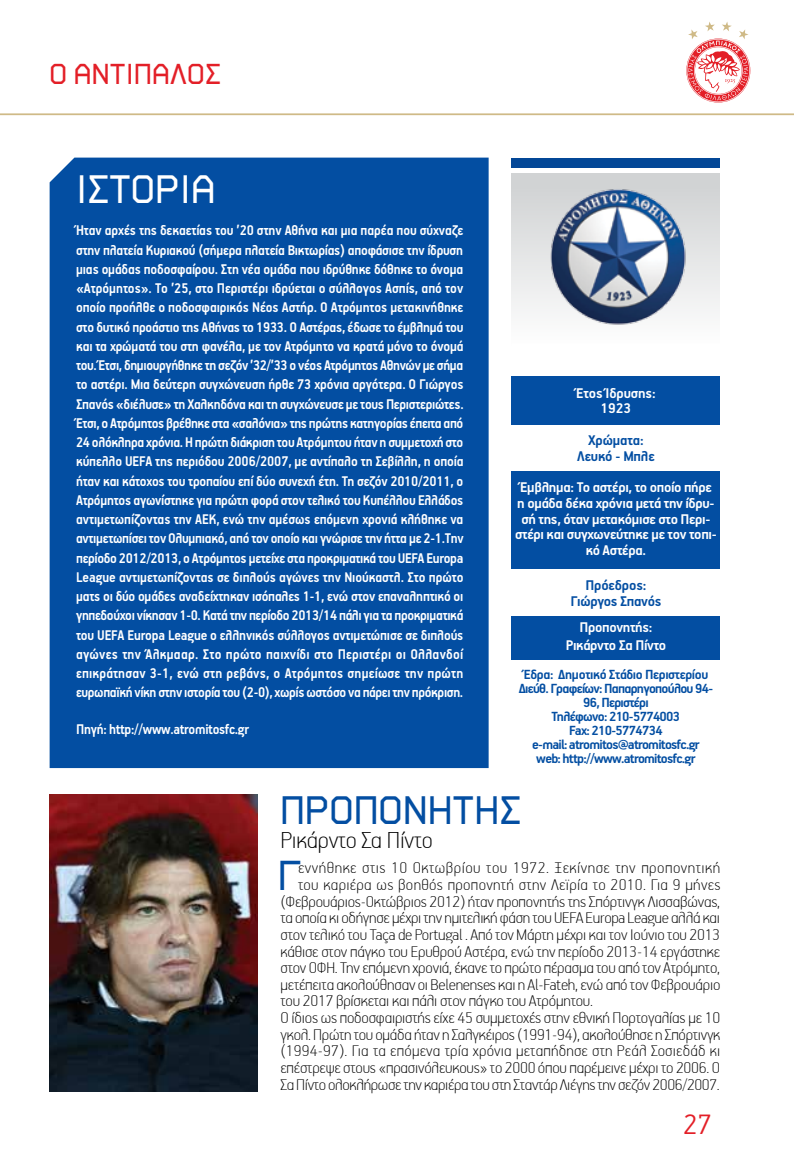
<style>
.page{position:relative;width:794px;height:1166px;background:#fff}
.page>*{position:absolute;margin:0;border:0;box-sizing:border-box;transform-origin:0 0}
.t1{font:40.6px "PF Retrospace";color:#034ea2}
.t2{font:38.5px "PF Retrospace";letter-spacing:.01em;color:#034ea2}
.t3{font:38.5px "PF Retrospace";letter-spacing:.01em;color:#fff}
.t4{font:300 31.5px "PF Handbook Pro";color:#e31f27}
.t5{font:28px "PF Retrospace";letter-spacing:.01em;color:#e31f27}
.t6{font:100 26.25px "PF Handbook Pro";letter-spacing:-.01em;color:#000}
.t7{font:100 17.5px "PF Handbook Pro";letter-spacing:-.01em;color:#000}
.t8{font:100 17.5px "PF Handbook Pro";letter-spacing:.01em;color:#000}
.t9{font:100 17.5px "PF Handbook Pro";letter-spacing:.03em;color:#000}
.t10{font:100 17.5px "PF Handbook Pro";letter-spacing:.02em;color:#000}
.t11{font:700 15.75px/19.2px "PF Handbook";letter-spacing:-.02em;color:#fff;text-align:justify;scale:.92 1}
.t12{font:700 15.75px/15.8px "PF Handbook";letter-spacing:-.02em;color:#fff;text-align:center}
.t13{font:700 15.75px/15.8px "PF Handbook";letter-spacing:-.01em;color:#034ea2;text-align:center}
.t14{font:700 14.88px/14px "PF Handbook";letter-spacing:-.05em;color:#034ea2;text-align:center}
</style>
<div class="page">
<svg style="left:686px;top:22px;width:64px;height:81px"></svg>
<hr style="left:0;top:113px;width:794px;height:2px;background:#cfba87">
<div style="left:511px;top:173px;width:209px;height:172px;background:linear-gradient(to bottom,#ced0d1,#fdfdfd)"></div>
<div style="left:50px;top:158px;width:438px;height:610px;background:#034ea2"></div>
<svg style="left:511px;top:343px;width:209px;height:317px"></svg>
<div style="left:511px;top:471px;width:209px;height:97px;background:#034ea2"></div>
<div style="left:511px;top:376px;width:209px;height:48px;background:#034ea2"></div>
<div style="left:511px;top:616px;width:209px;height:43px;background:#034ea2"></div>
<div style="left:511px;top:158px;width:209px;height:9px;background:#034797"></div>
<img style="left:50px;top:795px;width:208px;height:296px">
<img style="left:542px;top:188px;width:153px;height:137px">
<h3 class="t5" style="left:50px;top:59px;width:172px">O ΑΝΤΙΠΑΛΟΣ</h3>
<h2 class="t3" style="left:76px;top:168px;width:141px">ΙΣΤΟΡΙΑ</h2>
<p class="t11" style="left:76px;top:221px;width:423px">Ήταν αρχές της δεκαετίας του ’20 στην Αθήνα και μια παρέα που σύχναζε στην πλατεία Κυριακού (σήμερα πλατεία Βικτωρίας) αποφάσισε την ίδρυση μιας ομάδας ποδοσφαίρου. Στη νέα ομάδα που ιδρύθηκε δόθηκε το όνομα «Ατρόμητος». Το ’25, στο Περιστέρι ιδρύεται ο σύλλογος Ασπίς, από τον οποίο προήλθε ο ποδοσφαιρικός Νέος Αστήρ. Ο Ατρόμητος μετακινήθηκε στο δυτικό προάστιο της Αθήνας το 1933. Ο Αστέρας, έδωσε το έμβλημά του και τα χρώματά του στη φανέλα, με τον Ατρόμητο να κρατά μόνο το όνομά του. Έτσι, δημιουργήθηκε τη σεζόν ’32/’33 ο νέος Ατρόμητος Αθηνών με σήμα το αστέρι. Μια δεύτερη συγχώνευση ήρθε 73 χρόνια αργότερα. Ο Γιώργος Σπανός «διέλυσε» τη Χαλκηδόνα και τη συγχώνευσε με τους Περιστεριώτες.<br>Έτσι, ο Ατρόμητος βρέθηκε στα «σαλόνια» της πρώτης κατηγορίας έπειτα από 24 ολόκληρα χρόνια. Η πρώτη διάκριση του Ατρόμητου ήταν η συμμετοχή στο κύπελλο UEFA της περιόδου 2006/2007, με αντίπαλο τη Σεβίλλη, η οποία ήταν και κάτοχος του τροπαίου επί δύο συνεχή έτη. Τη σεζόν 2010/2011, ο Ατρόμητος αγωνίστηκε για πρώτη φορά στον τελικό του Κυπέλλου Ελλάδος αντιμετωπίζοντας την ΑΕΚ, ενώ την αμέσως επόμενη χρονιά κλήθηκε να αντιμετωπίσει τον Ολυμπιακό, από τον οποίο και γνώρισε την ήττα με 2-1.Tην περίοδο 2012/2013, ο Ατρόμητος μετείχε στα προκριματικά του UEFA Europa League αντιμετωπίζοντας σε διπλούς αγώνες την Νιούκαστλ. Στο πρώτο ματς οι δύο ομάδες αναδείχτηκαν ισόπαλες 1-1, ενώ στον επαναληπτικό οι γηπεδούχοι νίκησαν 1-0. Κατά την περίοδο 2013/14 πάλι για τα προκριματικά του UEFA Europa League ο ελληνικός σύλλογος αντιμετώπισε σε διπλούς αγώνες την Άλκμααρ. Στο πρώτο παιχνίδι στο Περιστέρι οι Ολλανδοί επικράτησαν 3-1, ενώ στη ρεβάνς, ο Ατρόμητος σημείωσε την πρώτη ευρωπαϊκή νίκη στην ιστορία του (2-0), χωρίς ωστόσο να πάρει την πρόκριση.</p>
<p class="t11" style="left:76px;top:720px;width:189px">Πηγή: http://www.atromitosfc.gr</p>
<p class="t12" style="left:576px;top:385px;width:81px">Έτος Ίδρυσης:<br>1923</p>
<p class="t13" style="left:577px;top:432px;width:79px">Χρώματα:<br>Λευκό - Μπλε</p>
<p class="t12" style="left:515px;top:479px;width:203px">Έμβλημα: Το αστέρι, το οποίο πήρε η ομάδα δέκα χρόνια μετά την ίδρυ&shy;σή της, όταν μετακόμισε στο Περι&shy;στέρι και συγχωνεύτηκε με τον τοπι&shy;κό Αστέρα.</p>
<p class="t13" style="left:570px;top:577px;width:93px">Πρόεδρος:<br>Γιώργος Σπανός</p>
<p class="t12" style="left:566px;top:618px;width:102px;line-height:18.2px">Προπονητής:<br>Ρικάρντο Σα Πίντο</p>
<p class="t14" style="left:519px;top:667px;width:196px">Έδρα: Δημοτικό Στάδιο Περιστερίου<br>Διεύθ. Γραφείων: Παπαρηγοπούλου 94-<br>96, Περιστέρι<br>Τηλέφωνο: 210-5774003<br>Fax: 210-5774734<br>e-mail: atromitos@atromitosfc.gr web: http://www.atromitosfc.gr</p>
<h2 class="t2" style="left:280px;top:789px;width:242px">ΠΡΟΠΟΝΗΤΗΣ</h2>
<h3 class="t6" style="left:280px;top:824px;width:154px">Ρικάρντο Σα Πίντο</h3>
<h1 class="t1" style="left:278px;top:853px;width:22px">Γ</h1>
<p class="t9" style="left:298px;top:857px;width:424px">εννήθηκε στις 10 Οκτωβρίου του 1972. Ξεκίνησε την προπονητική</p>
<p class="t10" style="left:298px;top:874px;width:424px">του καριέρα ως βοηθός προπονητή στην Λεϊρία το 2010. Για 9 μήνες</p>
<p class="t7" style="left:280px;top:891px;width:441px">(Φεβρουάριος-Οκτώβριος 2012) ήταν προπονητής της Σπόρτινγκ Λισσαβώνας,</p>
<p class="t7" style="left:280px;top:907px;width:441px">τα οποία κι οδήγησε μέχρι την ημιτελική φάση του UEFA Europa League αλλά και</p>
<p class="t7" style="left:280px;top:924px;width:441px">στον τελικό του Taça de Portugal . Από τον Μάρτη μέχρι και τον Ιούνιο του 2013</p>
<p class="t7" style="left:280px;top:940px;width:441px">κάθισε στον πάγκο του Ερυθρού Αστέρα, ενώ την περίοδο 2013-14 εργάστηκε</p>
<p class="t7" style="left:280px;top:957px;width:441px">στον ΟΦΗ. Την επόμενη χρονιά, έκανε το πρώτο πέρασμα του από τον Ατρόμητο,</p>
<p class="t7" style="left:280px;top:974px;width:441px">μετέπειτα ακολούθησαν οι Belenenses και η Al-Fateh, ενώ από τον Φεβρουάριο</p>
<p class="t7" style="left:280px;top:990px;width:314px">του 2017 βρίσκεται και πάλι στον πάγκο του Ατρόμητου.</p>
<p class="t7" style="left:280px;top:1007px;width:441px">Ο ίδιος ως ποδοσφαιριστής είχε 45 συμμετοχές στην εθνική Πορτογαλίας με 10</p>
<p class="t7" style="left:280px;top:1024px;width:441px">γκολ. Πρώτη του ομάδα ήταν η Σαλγκέιρος (1991-94), ακολούθησε η Σπόρτινγκ</p>
<p class="t8" style="left:280px;top:1040px;width:441px">(1994-97). Για τα επόμενα τρία χρόνια μεταπήδησε στη Ρεάλ Σοσιεδάδ κι</p>
<p class="t7" style="left:280px;top:1057px;width:441px">επέστρεψε στους «πρασινόλευκους» το 2000 όπου παρέμεινε μέχρι το 2006. Ο</p>
<p class="t7" style="left:280px;top:1073px;width:441px">Σα Πίντο ολοκλήρωσε την καριέρα του στη Σταντάρ Λιέγης την σεζόν 2006/2007.</p>
<h3 class="t4" style="left:683px;top:1105px;width:30px">27</h3>
</div>
